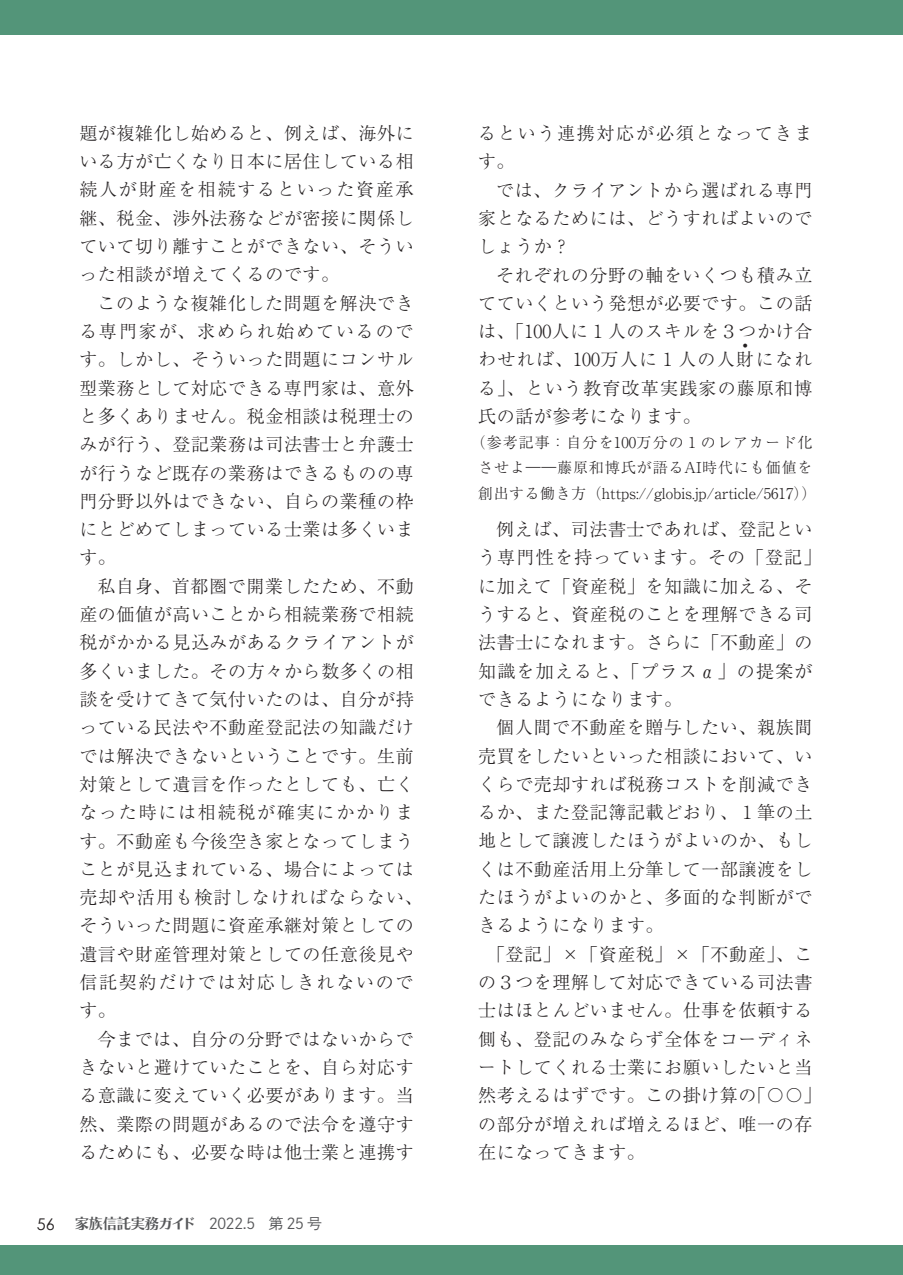
<style>
.page{position:relative;width:903px;height:1275px;background:#fff}
.page>*{position:absolute;margin:0;border:0;box-sizing:border-box;transform-origin:0 0}
.t1{font:300 18.03px/28.3px "Ryumin Pr 6";letter-spacing:.035em;color:#231f20;text-align:justify}
.t2{font:300 18.03px/28.3px "Ryumin Pr 6";letter-spacing:.065em;color:#231f20}
.t3{font:300 18.03px/28.3px "Ryumin Pr 6";letter-spacing:.1em;color:#231f20}
.t4{font:300 14.88px/24.8px "Ryumin Pr 6";letter-spacing:.07em;color:#231f20;text-align:center}
.t5{font:300 14.88px "Ryumin Pr 6";color:#231f20}
.t6{font:14.88px "Shuei Go Kin Std L";letter-spacing:-.06em;color:#57585a}
.t7{font:8.92px "Kenten Generic";color:#231f20}
.s1{font-family:"Century Gothic";font-size:16.1px;color:#231f20}
.s2{font-family:"Chiaro Std B"}
</style>
<div class="page">
<div style="left:0;top:1245px;width:903px;height:30px;background:#539579"></div>
<div style="left:0;top:0;width:903px;height:35px;background:#539579"></div>
<p class="t1" style="left:79px;top:118px;width:336px">題が複雑化し始めると、例えば、海外にいる方が亡くなり日本に居住している相続人が財産を相続するといった資産承継、税金、渉外法務などが密接に関係していて切り離すことができない、そういった相談が増えてくるのです。</p>
<p class="t1" style="left:79px;top:288px;width:336px;text-indent:18px">このような複雑化した問題を解決できる専門家が、求められ始めているのです。しかし、そういった問題にコンサル型業務として対応できる専門家は、意外と多くありません。税金相談は税理士のみが行う、登記業務は司法書士と弁護士が行うなど既存の業務はできるものの専門分野以外はできない、自らの業種の枠にとどめてしまっている士業は多くいます。</p>
<p class="t1" style="left:79px;top:571px;width:345px;text-align:left;text-indent:18px">私自身、首都圏で開業したため、不動産の価値が高いことから相続業務で相続税がかかる見込みがあるクライアントが多くいました。その方々から数多くの相談を受けてきて気付いたのは、自分が持っている民法や不動産登記法の知識だけでは解決できないということです。生前対策として遺言を作ったとしても、亡くなった時には相続税が確実にかかります。不動産も今後空き家となってしまうことが見込まれている、場合によっては売却や活用も検討しなければならない、そういった問題に資産承継対策としての遺言や財産管理対策としての任意後見や信託契約だけでは対応しきれないのです。</p>
<p class="t1" style="left:79px;top:1024px;width:336px;text-indent:18px">今までは、自分の分野ではないからできないと避けていたことを、自ら対応する意識に変えていく必要があります。当然、業際の問題があるので法令を遵守するためにも、必要な時は他士業と連携す</p>
<p class="t6" style="left:37px;top:1213px;width:287px"><span class="s1">56</span> <span class="s2">家族信託実務ガイド</span>　2022.5　第 25 号</p>
<p class="t3" style="left:478px;top:118px;width:336px">るという連携対応が必須となってきます。</p>
<p class="t1" style="left:478px;top:175px;width:336px;text-indent:18px">では、クライアントから選ばれる専門家となるためには、どうすればよいのでしょうか？</p>
<p class="t1" style="left:478px;top:260px;width:336px;text-indent:18px">それぞれの分野の軸をいくつも積み立てていくという発想が必要です。この話は、「100人に１人のスキルを３つかけ合わせれば、100万人に１人の人財になれ</p>
<p class="t7" style="left:741px;top:341px;width:10px">4</p>
<p class="t2" style="left:478px;top:373px;width:336px">る」、という教育改革実践家の藤原和博氏の話が参考になります。</p>
<p class="t4" style="left:471px;top:429px;width:343px">（参考記事：自分を100万分の１のレアカード化させよ――藤原和博氏が語るAI時代にも価値を</p>
<p class="t5" style="left:478px;top:482px;width:340px">創出する働き方（https://globis.jp/article/5617））</p>
<p class="t1" style="left:478px;top:514px;width:345px;text-align:left;text-indent:18px">例えば、司法書士であれば、登記という専門性を持っています。その「登記」に加えて「資産税」を知識に加える、そうすると、資産税のことを理解できる司法書士になれます。さらに「不動産」の知識を加えると、「プラスα」の提案ができるようになります。</p>
<p class="t1" style="left:496px;top:712px;width:318px">個人間で不動産を贈与したい、親族間</p>
<p class="t1" style="left:478px;top:740px;width:336px">売買をしたいといった相談において、い</p>
<p class="t1" style="left:478px;top:769px;width:336px">くらで売却すれば税務コストを削減でき</p>
<p class="t1" style="left:478px;top:797px;width:336px">るか、また登記簿記載どおり、１筆の土</p>
<p class="t1" style="left:478px;top:825px;width:336px">地として譲渡したほうがよいのか、もし</p>
<p class="t1" style="left:478px;top:854px;width:336px">くは不動産活用上分筆して一部譲渡をし</p>
<p class="t1" style="left:478px;top:882px;width:336px">たほうがよいのかと、多面的な判断がで</p>
<p class="t1" style="left:478px;top:910px;width:187px">きるようになります。</p>
<p class="t1" style="left:487px;top:939px;width:327px">「登記」×「資産税」×「不動産」、こ</p>
<p class="t1" style="left:478px;top:967px;width:336px">の３つを理解して対応できている司法書</p>
<p class="t1" style="left:478px;top:995px;width:336px">士はほとんどいません。仕事を依頼する</p>
<p class="t1" style="left:478px;top:1024px;width:336px">側も、登記のみならず全体をコーディネ</p>
<p class="t1" style="left:478px;top:1052px;width:336px">ートしてくれる士業にお願いしたいと当</p>
<p class="t1" style="left:478px;top:1080px;width:345px">然考えるはずです。この掛け算の「〇〇」</p>
<p class="t1" style="left:478px;top:1108px;width:336px">の部分が増えれば増えるほど、唯一の存</p>
<p class="t1" style="left:478px;top:1137px;width:168px">在になってきます。</p>
</div>
